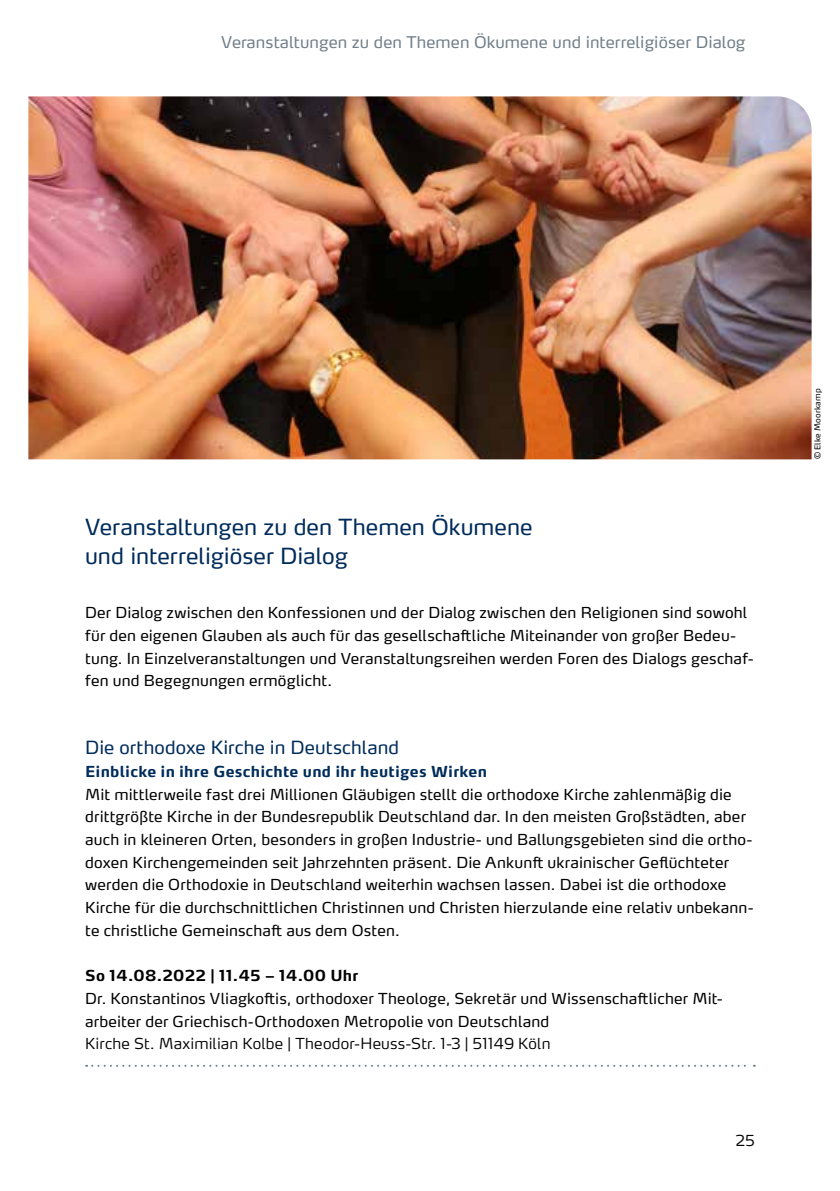
<style>
.page{position:relative;width:840px;height:1191px;background:#fff}
.page>*{position:absolute;margin:0;border:0;box-sizing:border-box;transform-origin:0 0}
.t1{font:22px/28.4px "Max OT";color:#002c5b}
.t2{font:18px "Max OT";letter-spacing:.01em;color:#002c5b}
.t3{font:16px "Max OT";letter-spacing:.005em;color:#72808a}
.t4{font:15px/22.6px "Max OT";letter-spacing:.015em;color:#000}
.t5{font:300 15px "Max OT";letter-spacing:.015em;color:#000}
.t6{font:700 15px "Max OT";letter-spacing:.02em;color:#002c5b}
.t7{font:700 15px "Max OT";letter-spacing:.02em;color:#000}
.t8{font:8px "Max OT";letter-spacing:.02em;color:#000}
</style>
<div class="page">
<svg style="left:86px;top:1064px;width:668px;height:2px"></svg>
<img style="left:28px;top:96px;width:783px;height:363px">
<p class="t3" style="left:221px;top:32px;width:525px">Veranstaltungen zu den Themen Ökumene und interreligiöser Dialog</p>
<h1 class="t1" style="left:85px;top:513px;width:449px">Veranstaltungen zu den Themen Ökumene und interreligiöser Dialog</h1>
<p class="t4" style="left:85px;top:601px;width:669px">Der Dialog zwischen den Konfessionen und der Dialog zwischen den Religionen sind sowohl für den eigenen Glauben als auch für das gesellschaftliche Miteinander von großer Bedeu&shy;tung. In Einzelveranstaltungen und Veranstaltungsreihen werden Foren des Dialogs geschaf&shy;fen und Begegnungen ermöglicht.</p>
<p class="t2" style="left:85px;top:736px;width:315px">Die orthodoxe Kirche in Deutschland</p>
<p class="t6" style="left:85px;top:761px;width:403px">Einblicke in ihre Geschichte und ihr heutiges Wirken</p>
<p class="t4" style="left:85px;top:782px;width:669px">Mit mittlerweile fast drei Millionen Gläubigen stellt die orthodoxe Kirche zahlenmäßig die drittgrößte Kirche in der Bundesrepublik Deutschland dar. In den meisten Großstädten, aber auch in kleineren Orten, besonders in großen Industrie- und Ballungsgebieten sind die ortho&shy;doxen Kirchengemeinden seit Jahrzehnten präsent. Die Ankunft ukrainischer Geflüchteter werden die Orthodoxie in Deutschland weiterhin wachsen lassen. Dabei ist die orthodoxe Kirche für die durchschnittlichen Christinnen und Christen hierzulande eine relativ unbekann&shy;te christliche Gemeinschaft aus dem Osten.</p>
<p class="t7" style="left:85px;top:965px;width:274px">So 14.08.2022 | 11.45 – 14.00 Uhr</p>
<p class="t4" style="left:85px;top:986px;width:639px">Dr. Konstantinos Vliagkoftis, orthodoxer Theologe, Sekretär und Wissenschaftlicher Mit&shy;arbeiter der Griechisch-Orthodoxen Metropolie von Deutschland</p>
<p class="t5" style="left:85px;top:1033px;width:466px">Kirche St. Maximilian Kolbe | Theodor-Heuss-Str. 1-3 | 51149 Köln</p>
<p class="t5" style="left:735px;top:1130px;width:21px">25</p>
<p class="t8" style="left:811px;top:459px;width:72px;rotate:-90deg">© Elke Moorkamp</p>
</div>
